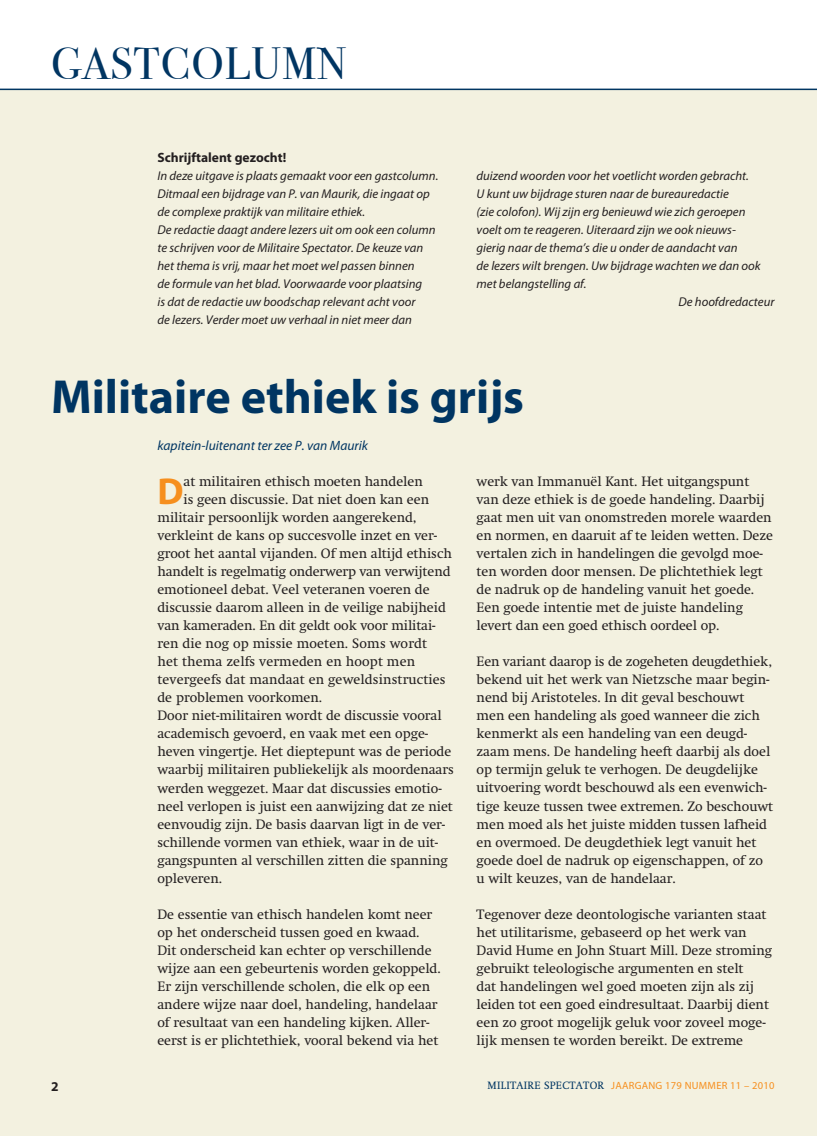
<style>
.page{position:relative;width:817px;height:1136px;background:#fff}
.page>*{position:absolute;margin:0;border:0;box-sizing:border-box;transform-origin:0 0}
.t1{font:700 48px "Myriad Pro";color:#003562}
.t2{font:45px "Bodoni Svty Two OSITCTT Book";letter-spacing:.02em;color:#003562}
.t3{font:700 37.65px "Myriad Pro";color:#f68f1e}
.t4{font:13.5px/18px "Swift";color:#231f20}
.t5{font:italic 13.5px "Myriad Pro";color:#003562}
.t6{font:700 13.5px "Myriad Pro";color:#231f20}
.t7{font:italic 12.75px/18px "Myriad Pro";color:#231f20}
.t8{font:10.5px "Myriad Pro";letter-spacing:.025em;color:#f68f1e}
.s1{font-family:"Swift";color:#003562}
</style>
<div class="page">
<div style="left:0;top:89px;width:816px;height:1046px;background:#f3f1e0"></div>
<hr style="left:0;top:89px;width:816px;height:1px;background:#003562">
<h2 class="t2" style="left:51px;top:37px;width:297px">GASTCOLUMN</h2>
<p class="t6" style="left:157px;top:152px;width:130px">Schrijftalent gezocht!</p>
<p class="t7" style="left:157px;top:168px;width:282px">In deze uitgave is plaats gemaakt voor een gastcolumn.<br>Ditmaal een bijdrage van P. van Maurik, die ingaat op de complexe praktijk van militaire ethiek.<br>De redactie daagt andere lezers uit om ook een column te schrijven voor de Militaire Spectator. De keuze van het thema is vrij, maar het moet wel passen binnen<br>de formule van het blad. Voorwaarde voor plaatsing<br>is dat de redactie uw boodschap relevant acht voor<br>de lezers. Verder moet uw verhaal in niet meer dan</p>
<p class="t7" style="left:476px;top:168px;width:274px">duizend woorden voor het voetlicht worden gebracht.</p>
<p class="t7" style="left:476px;top:186px;width:254px">U kunt uw bijdrage sturen naar de bureauredactie</p>
<p class="t7" style="left:476px;top:204px;width:270px">(zie colofon). Wij zijn erg benieuwd wie zich geroepen</p>
<p class="t7" style="left:476px;top:222px;width:261px">voelt om te reageren. Uiteraard zijn we ook nieuws-</p>
<p class="t7" style="left:476px;top:240px;width:262px">gierig naar de thema’s die u onder de aandacht van</p>
<p class="t7" style="left:476px;top:258px;width:285px">de lezers wilt brengen. Uw bijdrage wachten we dan ook</p>
<p class="t7" style="left:476px;top:276px;width:111px">met belangstelling af.</p>
<p class="t7" style="left:678px;top:294px;width:97px">De hoofdredacteur</p>
<h1 class="t1" style="left:51px;top:379px;width:474px">Militaire ethiek is grijs</h1>
<p class="t5" style="left:157px;top:440px;width:212px">kapitein-luitenant ter zee P. van Maurik</p>
<h3 class="t3" style="left:157px;top:477px;width:28px">D</h3>
<p class="t4" style="left:183px;top:474px;width:241px">at militairen ethisch moeten handelen</p>
<p class="t4" style="left:183px;top:492px;width:247px">is geen discussie. Dat niet doen kan een</p>
<p class="t4" style="left:157px;top:510px;width:261px">militair persoonlijk worden aangerekend,</p>
<p class="t4" style="left:157px;top:528px;width:281px">verkleint de kans op succesvolle inzet en ver-</p>
<p class="t4" style="left:157px;top:546px;width:296px">groot het aantal vijanden. Of men altijd ethisch</p>
<p class="t4" style="left:157px;top:564px;width:295px">handelt is regelmatig onderwerp van verwijtend</p>
<p class="t4" style="left:157px;top:582px;width:273px">emotioneel debat. Veel veteranen voeren de</p>
<p class="t4" style="left:157px;top:600px;width:290px">discussie daarom alleen in de veilige nabijheid</p>
<p class="t4" style="left:157px;top:618px;width:279px">van kameraden. En dit geldt ook voor militai-</p>
<p class="t4" style="left:157px;top:636px;width:271px">ren die nog op missie moeten. Soms wordt</p>
<p class="t4" style="left:157px;top:654px;width:259px">het thema zelfs vermeden en hoopt men</p>
<p class="t4" style="left:157px;top:672px;width:289px">tevergeefs dat mandaat en geweldsinstructies</p>
<p class="t4" style="left:157px;top:690px;width:166px">de problemen voorkomen.</p>
<p class="t4" style="left:157px;top:708px;width:286px">Door niet-militairen wordt de discussie vooral</p>
<p class="t4" style="left:157px;top:726px;width:272px">academisch gevoerd, en vaak met een opge-</p>
<p class="t4" style="left:157px;top:744px;width:295px">heven vingertje. Het dieptepunt was de periode</p>
<p class="t4" style="left:157px;top:762px;width:298px">waarbij militairen publiekelijk als moordenaars</p>
<p class="t4" style="left:157px;top:780px;width:286px">werden weggezet. Maar dat discussies emotio-</p>
<p class="t4" style="left:157px;top:798px;width:297px">neel verlopen is juist een aanwijzing dat ze niet</p>
<p class="t4" style="left:157px;top:816px;width:289px">eenvoudig zijn. De basis daarvan ligt in de ver-</p>
<p class="t4" style="left:157px;top:834px;width:282px">schillende vormen van ethiek, waar in de uit-</p>
<p class="t4" style="left:157px;top:852px;width:291px">gangspunten al verschillen zitten die spanning</p>
<p class="t4" style="left:157px;top:870px;width:66px">opleveren.</p>
<p class="t4" style="left:157px;top:906px;width:285px">De essentie van ethisch handelen komt neer op het onderscheid tussen goed en kwaad.<br>Dit onderscheid kan echter op verschillende wijze aan een gebeurtenis worden gekoppeld.<br>Er zijn verschillende scholen, die elk op een andere wijze naar doel, handeling, handelaar of resultaat van een handeling kijken. Aller&shy;eerst is er plichtethiek, vooral bekend via het</p>
<p class="t4" style="left:476px;top:474px;width:298px">werk van Immanuël Kant. Het uitgangspunt van deze ethiek is de goede handeling. Daarbij gaat men uit van onomstreden morele waarden en normen, en daaruit af te leiden wetten. Deze vertalen zich in handelingen die gevolgd moe&shy;ten worden door mensen. De plichtethiek legt de nadruk op de handeling vanuit het goede.<br>Een goede intentie met de juiste handeling levert dan een goed ethisch oordeel op.</p>
<p class="t4" style="left:476px;top:654px;width:298px">Een variant daarop is de zogeheten deugdethiek, bekend uit het werk van Nietzsche maar begin&shy;nend bij Aristoteles. In dit geval beschouwt men een handeling als goed wanneer die zich kenmerkt als een handeling van een deugd&shy;zaam mens. De handeling heeft daarbij als doel op termijn geluk te verhogen. De deugdelijke uitvoering wordt beschouwd als een evenwich&shy;tige keuze tussen twee extremen. Zo beschouwt men moed als het juiste midden tussen lafheid en overmoed. De deugdethiek legt vanuit het goede doel de nadruk op eigenschappen, of zo u wilt keuzes, van de handelaar.</p>
<p class="t4" style="left:476px;top:906px;width:297px">Tegenover deze deontologische varianten staat het utilitarisme, gebaseerd op het werk van David Hume en John Stuart Mill. Deze stroming gebruikt teleologische argumenten en stelt<br>dat handelingen wel goed moeten zijn als zij leiden tot een goed eindresultaat. Daarbij dient een zo groot mogelijk geluk voor zoveel moge&shy;lijk mensen te worden bereikt. De extreme</p>
<p class="t6" style="left:51px;top:1081px;width:9px">2</p>
<p class="t8" style="left:487px;top:1080px;width:288px"><span class="s1">MILITAIRE SPECTATOR</span> JAARGANG 179 NUMMER 11 – 2010</p>
</div>
